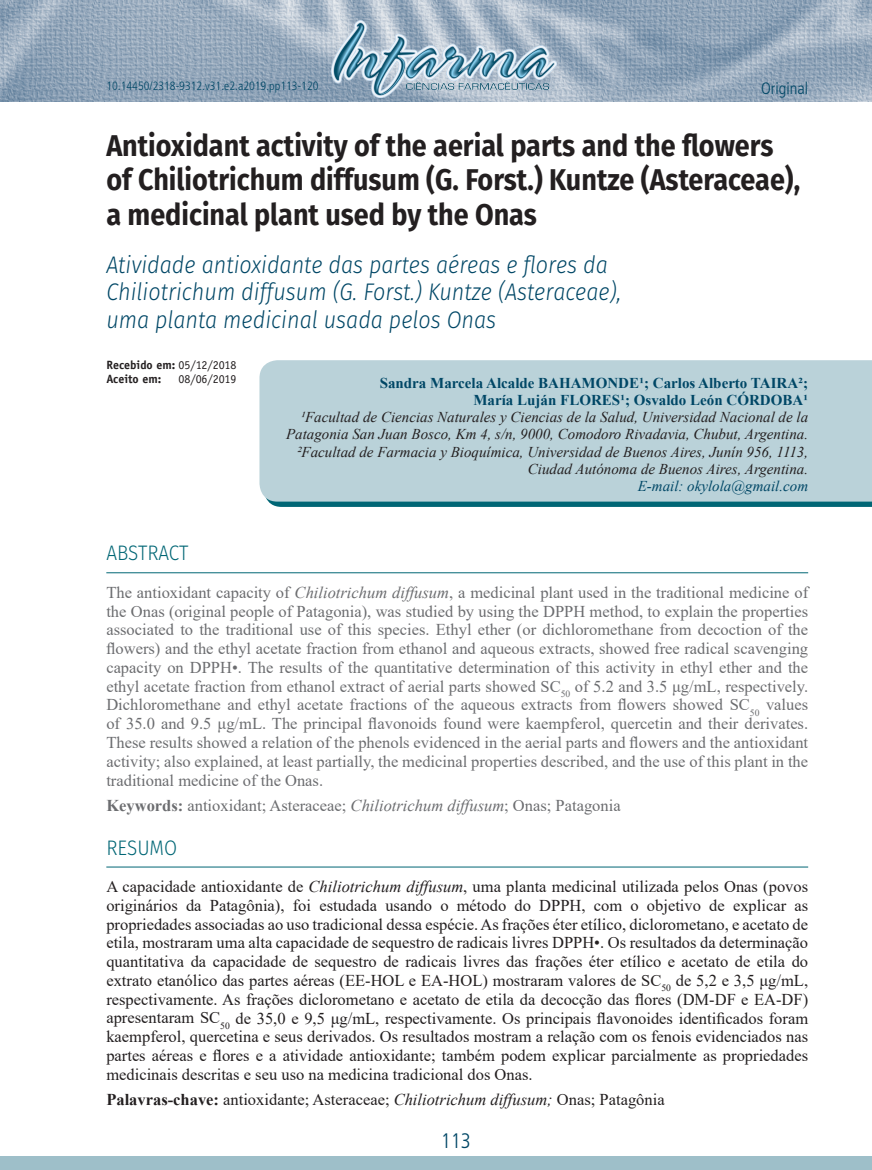
<style>
.page{position:relative;width:872px;height:1170px;background:#fff}
.page>*{position:absolute;margin:0;border:0;box-sizing:border-box;transform-origin:0 0}
.t1{font:700 30px/34.5px "Fira Sans";color:#231f20;scale:.9 1}
.t2{font:italic 300 24px/27.6px "Fira Sans";color:#004766;scale:.9 1}
.t3{font:300 21px "Fira Sans";color:#006675;scale:.9 1}
.t4{font:300 condensed 21px "Frutiger";color:#004766}
.t5{font:16.5px/18.8px "Times New Roman";color:#231f20;text-align:justify}
.t6{font:16.5px/18.8px "Times New Roman";color:#6c6d70;text-align:justify}
.t7{font:300 condensed 16.5px "Frutiger";color:#004766}
.t8{font:italic 15px/17.2px "Times New Roman";color:#231f20;text-align:right}
.t9{font:700 15px/17.2px "Times New Roman";color:#004766;text-align:right}
.t10{font:italic 15px "Times New Roman";color:#004766}
.t11{font:300 condensed 12px "Frutiger";color:#004766}
.t12{font:700 12px/13.8px "Officina Sans Std";color:#231f20}
.t13{font:12px "Officina Sans Std";letter-spacing:-.005em;color:#231f20}
.s1{font-weight:400}
.s2{font-style:italic}
.s3{font-weight:700}
</style>
<div class="page">
<img style="left:0;top:0;width:872px;height:101px">
<div style="left:0;top:1155px;width:872px;height:14px;background:#9ebfc9"></div>
<img style="left:332px;top:20px;width:224px;height:77px">
<svg style="left:268px;top:501px;width:604px;height:6px;background:#177381"></svg>
<div style="left:259px;top:360px;width:613px;height:141px;background:#bad2d9"></div>
<hr style="left:106px;top:572px;width:702px;height:1px;background:#006675">
<hr style="left:106px;top:866px;width:702px;height:1px;background:#006675">
<p class="t11" style="left:106px;top:79px;width:214px">10.14450/2318-9312.v31.e2.a2019.pp113-120</p>
<p class="t7" style="left:761px;top:79px;width:49px">Original</p>
<h1 class="t1" style="left:106px;top:126px;width:772px">Antioxidant activity of the aerial parts and the flowers of Chiliotrichum diffusum (G. Forst.) Kuntze (Asteraceae), a medicinal plant used by the Onas</h1>
<h2 class="t2" style="left:106px;top:250px;width:573px">Atividade antioxidante das partes aéreas e flores da<br>Chiliotrichum diffusum (G. Forst.) Kuntze (Asteraceae), uma planta medicinal usada pelos Onas</h2>
<p class="t12" style="left:106px;top:358px;width:132px">Recebido em: <span class="s1">05/12/2018<br></span>Aceito em:</p>
<p class="t13" style="left:179px;top:371px;width:59px">08/06/2019</p>
<p class="t9" style="left:380px;top:373px;width:430px">Sandra Marcela Alcalde BAHAMONDE1; Carlos Alberto TAIRA2;<br>María Luján FLORES1; Osvaldo León CÓRDOBA1</p>
<p class="t8" style="left:286px;top:408px;width:523px">1Facultad de Ciencias Naturales y Ciencias de la Salud, Universidad Nacional de la Patagonia San Juan Bosco, Km 4, s/n, 9000, Comodoro Rivadavia, Chubut, Argentina.<br>2Facultad de Farmacia y Bioquímica, Universidad de Buenos Aires, Junín 956, 1113, Ciudad Autónoma de Buenos Aires, Argentina.</p>
<p class="t10" style="left:637px;top:475px;width:172px">E-mail: okylola@gmail.com</p>
<p class="t3" style="left:106px;top:538px;width:93px">ABSTRACT</p>
<p class="t6" style="left:106px;top:582px;width:703px">The antioxidant capacity of <span class="s2">Chiliotrichum diffusum</span>, a medicinal plant used in the traditional medicine of the Onas (original people of Patagonia), was studied by using the DPPH method, to explain the properties associated to the traditional use of this species. Ethyl ether (or dichloromethane from decoction of the flowers) and the ethyl acetate fraction from ethanol and aqueous extracts, showed free radical scavenging capacity on DPPH•. The results of the quantitative determination of this activity in ethyl ether and the ethyl acetate fraction from ethanol extract of aerial parts showed SC<sub>50</sub> of 5.2 and 3.5 μg/mL, respectively.<br>Dichloromethane and ethyl acetate fractions of the aqueous extracts from flowers showed SC<sub>50</sub> values of 35.0 and 9.5 μg/mL. The principal flavonoids found were kaempferol, quercetin and their derivates.<br>These results showed a relation of the phenols evidenced in the aerial parts and flowers and the antioxidant activity; also explained, at least partially, the medicinal properties described, and the use of this plant in the traditional medicine of the Onas.</p>
<p class="t6" style="left:106px;top:795px;width:516px"><span class="s3">Keywords:</span> antioxidant; Asteraceae; <span class="s2">Chiliotrichum diffusum</span>; Onas; Patagonia</p>
<p class="t3" style="left:106px;top:832px;width:80px">RESUMO</p>
<p class="t5" style="left:106px;top:876px;width:703px">A capacidade antioxidante de <span class="s2">Chiliotrichum diffusum</span>, uma planta medicinal utilizada pelos Onas (povos originários da Patagônia), foi estudada usando o método do DPPH, com o objetivo de explicar as propriedades associadas ao uso tradicional dessa espécie. As frações éter etílico, diclorometano, e acetato de etila, mostraram uma alta capacidade de sequestro de radicais livres DPPH•. Os resultados da determinação quantitativa da capacidade de sequestro de radicais livres das frações éter etílico e acetato de etila do extrato etanólico das partes aéreas (EE-HOL e EA-HOL) mostraram valores de SC<sub>50</sub> de 5,2 e 3,5 μg/mL, respectivamente. As frações diclorometano e acetato de etila da decocção das flores (DM-DF e EA-DF) apresentaram SC<sub>50</sub> de 35,0 e 9,5 μg/mL, respectivamente. Os principais flavonoides identificados foram kaempferol, quercetina e seus derivados. Os resultados mostram a relação com os fenois evidenciados nas partes aéreas e flores e a atividade antioxidante; também podem explicar parcialmente as propriedades medicinais descritas e seu uso na medicina tradicional dos Onas.</p>
<p class="t5" style="left:106px;top:1089px;width:560px"><span class="s3">Palavras-chave:</span> antioxidante; Asteraceae; <span class="s2">Chiliotrichum diffusum;</span> Onas; Patagônia</p>
<p class="t4" style="left:441px;top:1128px;width:32px">113</p>
</div>
